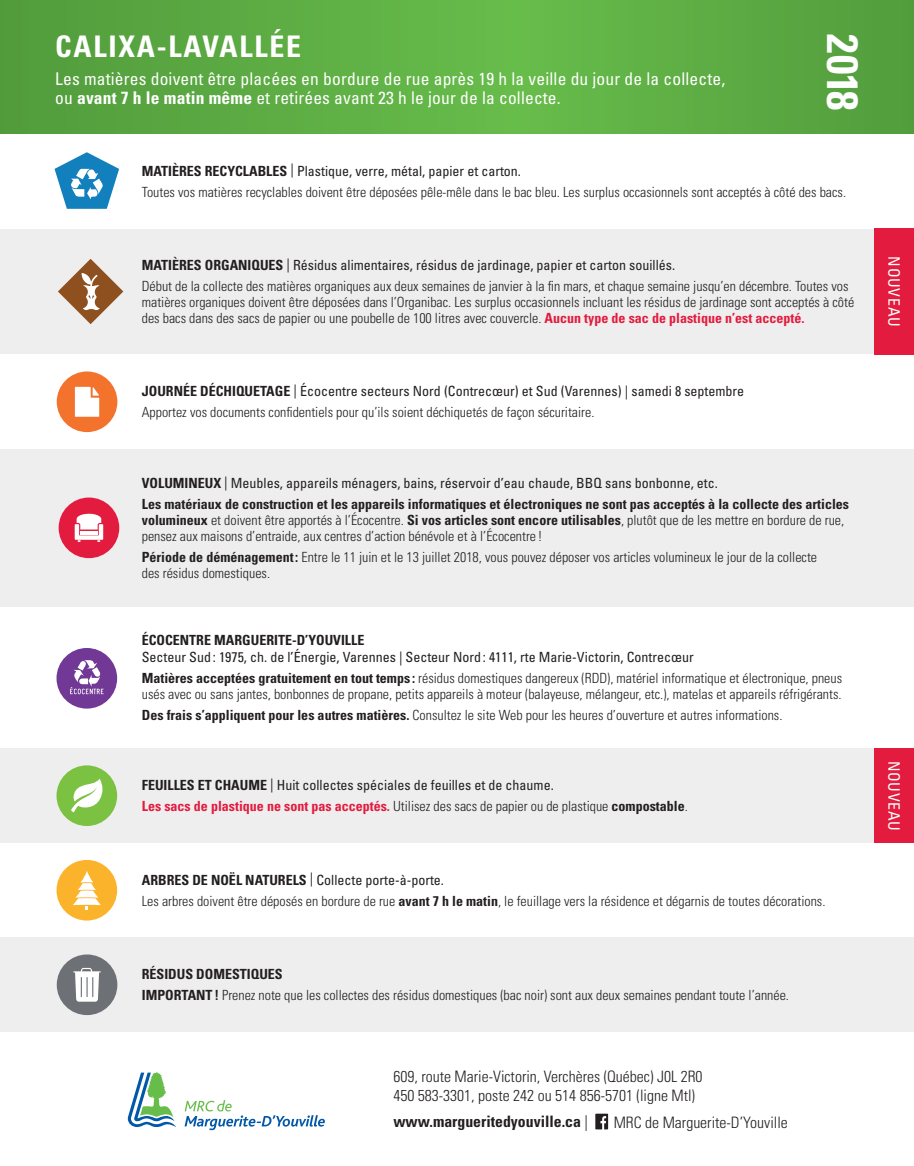
<style>
.page{position:relative;width:914px;height:1166px;background:#fff}
.page>*{position:absolute;margin:0;border:0;box-sizing:border-box;transform-origin:0 0}
.t1{font:700 condensed 43.75px "Univers LT Std";color:#fff}
.t2{font:700 condensed 29.75px "Univers LT Std";letter-spacing:.06em;color:#fff}
.t3{font:condensed 17.5px/19.2px "Univers LT Std";letter-spacing:.01em;color:#fff}
.t4{font:300 condensed 15.75px/18.9px "Univers LT Std";color:#231f20}
.t5{font:700 condensed 15.75px "Univers LT Std";color:#231f20}
.t6{font:condensed 15.75px "Univers LT Std";letter-spacing:.05em;color:#fff}
.t7{font:300 condensed 14px/21px "Univers LT Std";color:#231f20}
.t8{font:condensed 14px/21px "Univers LT Std";color:#231f20}
.t9{font:700 condensed 14px/21px "Univers LT Std";color:#231f20}
.s1{font-weight:700}
.s2{font-weight:400}
.s3{font-weight:700;color:#e31b3e}
.s4{font-weight:300}
</style>
<div class="page">
<div style="left:0;top:228px;width:914px;height:126px;background:#eeeeef"></div>
<svg style="left:0;top:0;width:914px;height:134px;background:#5cab43"></svg>
<div style="left:0;top:449px;width:914px;height:157px;background:#eeeeef"></div>
<div style="left:0;top:748px;width:914px;height:95px;background:#eeeeef"></div>
<div style="left:0;top:937px;width:914px;height:95px;background:#eeeeef"></div>
<svg style="left:58px;top:259px;width:65px;height:65px"></svg>
<div style="left:59px;top:497px;width:60px;height:61px;background:#e31b3e;border-radius:50%"></div>
<svg style="left:75px;top:513px;width:28px;height:29px"></svg>
<div style="left:56px;top:765px;width:61px;height:61px;background:#7bc142;border-radius:50%"></div>
<svg style="left:71px;top:778px;width:32px;height:34px"></svg>
<div style="left:874px;top:228px;width:40px;height:126px;background:#e31b3e"></div>
<div style="left:874px;top:748px;width:40px;height:95px;background:#e31b3e"></div>
<svg style="left:55px;top:152px;width:64px;height:57px"></svg>
<div style="left:57px;top:371px;width:60px;height:61px;background:#f3732d;border-radius:50%"></div>
<svg style="left:75px;top:387px;width:24px;height:30px"></svg>
<div style="left:56px;top:860px;width:61px;height:60px;background:#fcb32c;border-radius:50%"></div>
<svg style="left:73px;top:871px;width:28px;height:38px"></svg>
<div style="left:56px;top:648px;width:61px;height:60px;background:#713896;border-radius:50%"></div>
<svg style="left:70px;top:660px;width:34px;height:34px"></svg>
<div style="left:57px;top:954px;width:60px;height:61px;background:#6d7175;border-radius:50%"></div>
<svg style="left:73px;top:967px;width:28px;height:34px"></svg>
<svg style="left:128px;top:1072px;width:48px;height:55px"></svg>
<svg style="left:184px;top:1100px;width:141px;height:30px"></svg>
<svg style="left:595px;top:1113px;width:13px;height:16px"></svg>
<h2 class="t2" style="left:55px;top:28px;width:247px">CALIXA-LAVALLÉE</h2>
<p class="t3" style="left:55px;top:69px;width:671px">Les matières doivent être placées en bordure de rue après 19 h la veille du jour de la collecte, ou <span class="s1">avant 7 h le matin même</span> et retirées avant 23 h le jour de la collecte.</p>
<h1 class="t1" style="left:869px;top:34px;width:77px;rotate:90deg">2018</h1>
<p class="t7" style="left:142px;top:160px;width:706px"><span class="s1">MATIÈRES RECYCLABLES</span> <span class="s2">| Plastique, verre, métal, papier et carton.<br></span>Toutes vos matières recyclables doivent être déposées pêle-mêle dans le bac bleu. Les surplus occasionnels sont acceptés à côté des bacs.</p>
<p class="t7" style="left:142px;top:255px;width:708px"><span class="s1">MATIÈRES ORGANIQUES</span> <span class="s2">| Résidus alimentaires, résidus de jardinage, papier et carton souillés.<br></span>Début de la collecte des matières organiques aux deux semaines de janvier à la fin mars, et chaque semaine jusqu’en décembre. Toutes vos</p>
<p class="t7" style="left:142px;top:294px;width:714px;line-height:15.8px">matières organiques doivent être déposées dans l’Organibac. Les surplus occasionnels incluant les résidus de jardinage sont acceptés à côté des bacs dans des sacs de papier ou une poubelle de 100 litres avec couvercle. <span class="s3">Aucun type de sac de plastique n’est accepté.</span></p>
<p class="t7" style="left:142px;top:381px;width:604px"><span class="s1">JOURNÉE DÉCHIQUETAGE</span> <span class="s2">| Écocentre secteurs Nord (Contrecœur) et Sud (Varennes) | samedi 8 septembre<br></span>Apportez vos documents confidentiels pour qu’ils soient déchiquetés de façon sécuritaire.</p>
<p class="t9" style="left:142px;top:473px;width:708px">VOLUMINEUX <span class="s2">| Meubles, appareils ménagers, bains, réservoir d’eau chaude, BBQ sans bonbonne, etc.<br></span>Les matériaux de construction et les appareils informatiques et électroniques ne sont pas acceptés à la collecte des articles</p>
<p class="t7" style="left:142px;top:512px;width:704px;line-height:15.8px"><span class="s1">volumineux</span> et doivent être apportés à l’Écocentre. <span class="s1">Si vos articles sont encore utilisables</span>, plutôt que de les mettre en bordure de rue, pensez aux maisons d’entraide, aux centres d’action bénévole et à l’Écocentre !</p>
<p class="t7" style="left:142px;top:549px;width:676px;line-height:15.8px"><span class="s1">Période de déménagement:</span> Entre le 11 juin et le 13 juillet 2018, vous pouvez déposer vos articles volumineux le jour de la collecte des résidus domestiques.</p>
<p class="t9" style="left:142px;top:629px;width:224px">ÉCOCENTRE MARGUERITE-D’YOUVILLE</p>
<p class="t8" style="left:142px;top:647px;width:701px">Secteur Sud: 1975, ch. de l’Énergie, Varennes | Secteur Nord : 4111, rte Marie-Victorin, Contrecœur<br><span class="s1">Matières acceptées gratuitement en tout temps :</span> <span class="s4">résidus domestiques dangereux (RDD), matériel informatique et électronique, pneus</span></p>
<p class="t7" style="left:142px;top:684px;width:701px">usés avec ou sans jantes, bonbonnes de propane, petits appareils à moteur (balayeuse, mélangeur, etc.), matelas et appareils réfrigérants.<br><span class="s1">Des frais s’appliquent pour les autres matières.</span> Consultez le site Web pour les heures d’ouverture et autres informations.</p>
<p class="t8" style="left:142px;top:774px;width:547px"><span class="s1">FEUILLES ET CHAUME</span> | Huit collectes spéciales de feuilles et de chaume.<br><span class="s3">Les sacs de plastique ne sont pas acceptés.</span> <span class="s4">Utilisez des sacs de papier ou de plastique</span> <span class="s1">compostable</span><span class="s4">.</span></p>
<p class="t7" style="left:142px;top:869px;width:685px"><span class="s1">ARBRES DE NOËL NATURELS</span> <span class="s2">| Collecte porte-à-porte.<br></span>Les arbres doivent être déposés en bordure de rue <span class="s1">avant 7 h le matin</span>, le feuillage vers la résidence et dégarnis de toutes décorations.</p>
<p class="t7" style="left:142px;top:964px;width:648px"><span class="s1">RÉSIDUS DOMESTIQUES<br>IMPORTANT!</span> Prenez note que les collectes des résidus domestiques (bac noir) sont aux deux semaines pendant toute l’année.</p>
<p class="t4" style="left:393px;top:1067px;width:311px">609, route Marie-Victorin, Verchères (Québec) J0L 2R0<br>450 583-3301, poste 242 ou 514 856-5701 (ligne Mtl)</p>
<p class="t5" style="left:393px;top:1111px;width:196px">www.margueritedyouville.ca <span class="s4">|</span></p>
<p class="t4" style="left:613px;top:1112px;width:176px">MRC de Marguerite-D’Youville</p>
<p class="t6" style="left:904px;top:256px;width:72px;rotate:90deg">NOUVEAU</p>
<p class="t6" style="left:904px;top:760px;width:72px;rotate:90deg">NOUVEAU</p>
</div>
